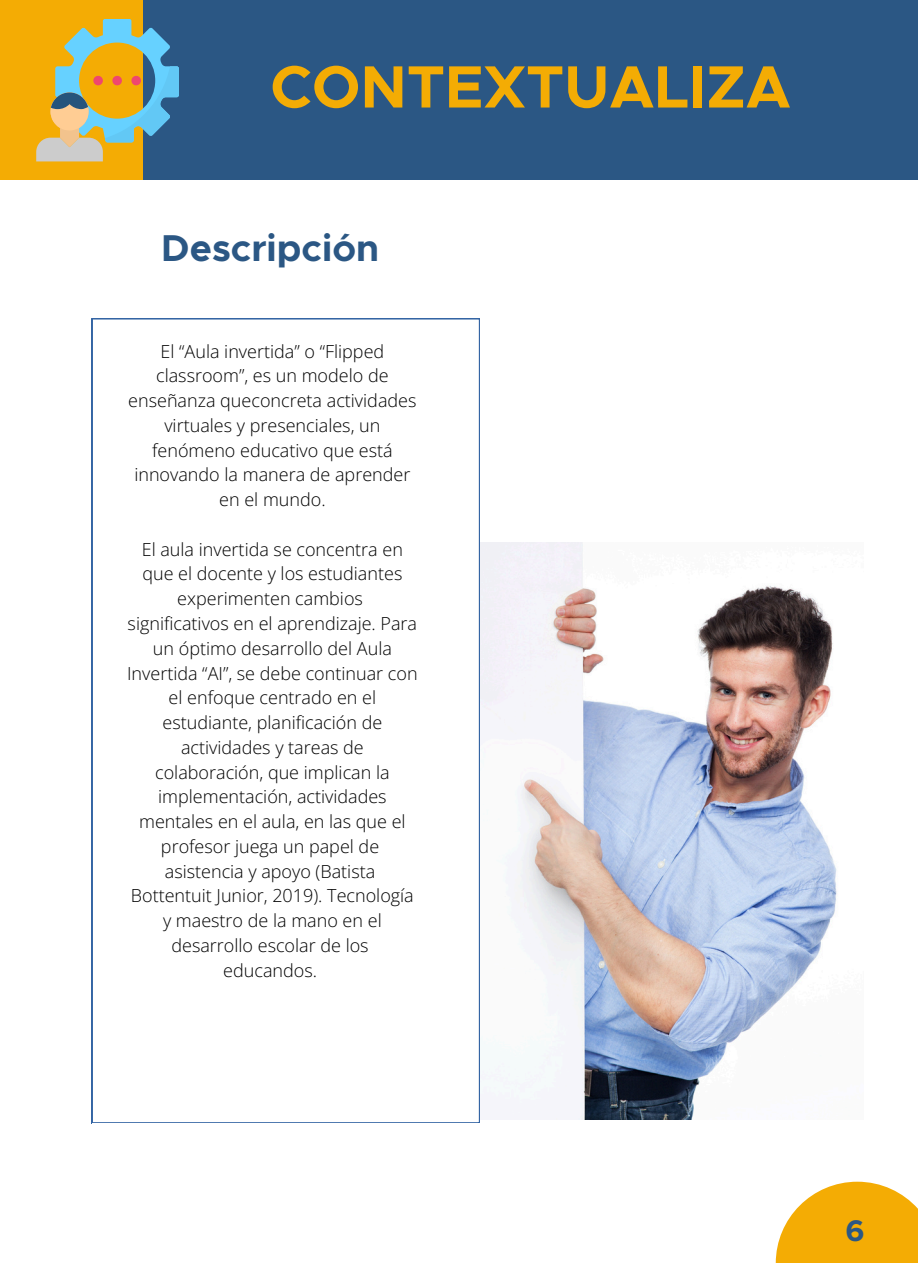
<style>
.page{position:relative;width:918px;height:1263px;background:#fff}
.page>*{position:absolute;margin:0;border:0;box-sizing:border-box;transform-origin:0 0}
.t1{font:700 59.85px "Metropolis";color:#f4ac04}
.t2{font:700 37.5px "Metropolis";color:#2b5784}
.t3{font:700 30px "Metropolis";color:#2b5784}
.t4{font:300 18px/24.8px "Open Sans";color:#000;text-align:center}
</style>
<div class="page">
<div style="left:143px;top:0;width:775px;height:180px;background:#2b5784"></div>
<div style="left:0;top:0;width:143px;height:180px;background:#f4ac04"></div>
<svg style="left:36px;top:19px;width:143px;height:142px"></svg>
<svg style="left:776px;top:1181px;width:142px;height:81px"></svg>
<img style="left:480px;top:542px;width:357px;height:576px">
<svg style="left:92px;top:318px;width:388px;height:805px"></svg>
<h1 class="t1" style="left:270px;top:60px;width:522px">CONTEXTUALIZA</h1>
<p class="t2" style="left:161px;top:231px;width:219px">Descripción</p>
<p class="t4" style="left:128px;top:338px;width:290px">El “Aula invertida” o “Flipped classroom”, es un modelo de enseñanza queconcreta actividades virtuales y presenciales, un fenómeno educativo que está innovando la manera de aprender en el mundo.</p>
<p class="t4" style="left:142px;top:536px;width:263px">El aula invertida se concentra en que el docente y los estudiantes experimenten cambios</p>
<p class="t4" style="left:127px;top:610px;width:292px">significativos en el aprendizaje. Para un óptimo desarrollo del Aula<br>Invertida “AI”, se debe continuar con el enfoque centrado en el estudiante, planificación de actividades y tareas de</p>
<p class="t4" style="left:139px;top:759px;width:268px">colaboración, que implican la implementación, actividades mentales en el aula, en las que el profesor juega un papel de</p>
<p class="t4" style="left:165px;top:858px;width:212px">asistencia y apoyo (Batista</p>
<p class="t4" style="left:131px;top:883px;width:284px">Bottentuit Junior, 2019). Tecnología y maestro de la mano en el desarrollo escolar de los</p>
<p class="t4" style="left:223px;top:957px;width:95px">educandos.</p>
<h2 class="t3" style="left:846px;top:1216px;width:21px">6</h2>
</div>
